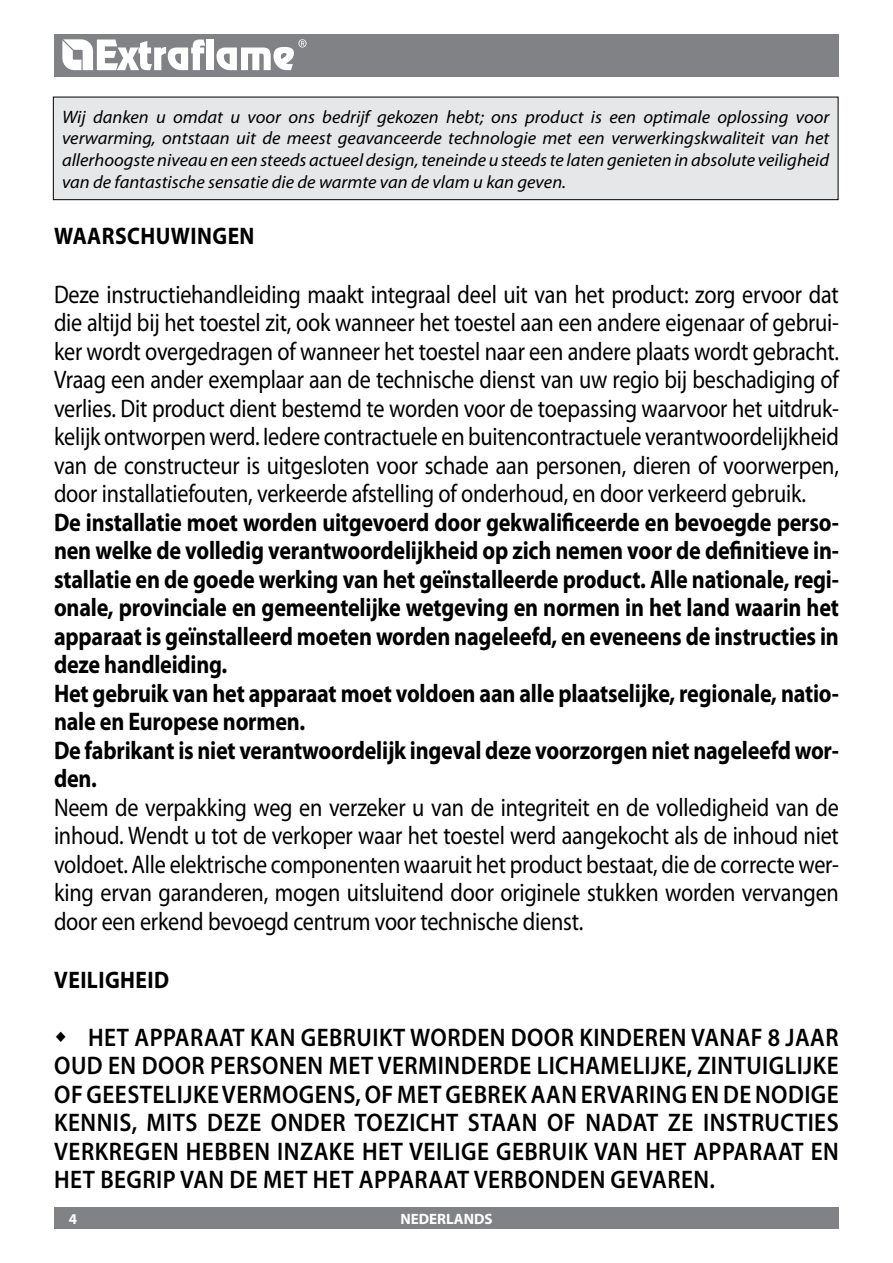
<style>
.page{position:relative;width:893px;height:1263px;background:#fff}
.page>*{position:absolute;margin:0;border:0;box-sizing:border-box;transform-origin:0 0}
.t1{font:25.5px/28.5px "Myriad Pro";letter-spacing:-.01em;color:#000;text-align:justify;scale:.87 1}
.t2{font:700 25.5px/28.5px "Myriad Pro";letter-spacing:-.01em;color:#000;scale:.87 1}
.t3{font:600 25.5px/28.5px "Myriad Pro";letter-spacing:.02em;color:#000;text-align:justify;scale:.91 1}
.t4{font:700 24px "Myriad Pro";letter-spacing:.02em;color:#000;scale:.9 1}
.t5{font:italic 18px/21.6px "Myriad Pro";color:#000;text-align:justify}
.t6{font:700 15px "Myriad Pro";color:#fff}
</style>
<div class="page">
<div style="left:54px;top:34px;width:785px;height:43px;background:#808285"></div>
<div style="left:54px;top:1208px;width:785px;height:21px;background:#808285"></div>
<svg style="left:62px;top:39px;width:143px;height:31px"></svg>
<div style="left:207px;top:40px;width:7px;height:30px;background:#fff"></div>
<svg style="left:216px;top:39px;width:90px;height:31px"></svg>
<div style="left:53px;top:97px;width:785px;height:103px;background:#e6e7e8"></div>
<div style="left:53px;top:97px;width:785px;height:103px;border:1px solid #000"></div>
<p class="t5" style="left:62px;top:106px;width:769px">Wij danken u omdat u voor ons bedrijf gekozen hebt; ons product is een optimale oplossing voor verwarming, ontstaan uit de meest geavanceerde technologie met een verwerkingskwaliteit van het allerhoogste niveau en een steeds actueel design, teneinde u steeds te laten genieten in absolute veiligheid van de fantastische sensatie die de warmte van de vlam u kan geven.</p>
<p class="t4" style="left:54px;top:220px;width:224px">Waarschuwingen</p>
<p class="t1" style="left:54px;top:279px;width:904px">Deze instructiehandleiding maakt integraal deel uit van het product: zorg ervoor dat die altijd bij het toestel zit, ook wanneer het toestel aan een andere eigenaar of gebrui&shy;ker wordt overgedragen of wanneer het toestel naar een andere plaats wordt gebracht.<br>Vraag een ander exemplaar aan de technische dienst van uw regio bij beschadiging of verlies. Dit product dient bestemd te worden voor de toepassing waarvoor het uitdruk&shy;kelijk ontworpen werd. Iedere contractuele en buitencontractuele verantwoordelijkheid van de constructeur is uitgesloten voor schade aan personen, dieren of voorwerpen, door installatiefouten, verkeerde afstelling of onderhoud, en door verkeerd gebruik.</p>
<p class="t2" style="left:54px;top:507px;width:904px">De installatie moet worden uitgevoerd door gekwalificeerde en bevoegde perso&shy;nen welke de volledig verantwoordelijkheid op zich nemen voor de definitieve in&shy;stallatie en de goede werking van het geïnstalleerde product. Alle nationale, regi&shy;onale, provinciale en gemeentelijke wetgeving en normen in het land waarin het apparaat is geïnstalleerd moeten worden nageleefd, en eveneens de instructies in deze handleiding.<br>Het gebruik van het apparaat moet voldoen aan alle plaatselijke, regionale, natio&shy;nale en Europese normen.<br>De fabrikant is niet verantwoordelijk ingeval deze voorzorgen niet nageleefd wor&shy;den.</p>
<p class="t1" style="left:54px;top:793px;width:904px">Neem de verpakking weg en verzeker u van de integriteit en de volledigheid van de inhoud. Wendt u tot de verkoper waar het toestel werd aangekocht als de inhoud niet voldoet. Alle elektrische componenten waaruit het product bestaat, die de correcte wer&shy;king ervan garanderen, mogen uitsluitend door originele stukken worden vervangen door een erkend bevoegd centrum voor technische dienst.</p>
<p class="t4" style="left:54px;top:965px;width:127px">Veiligheid</p>
<p class="t3" style="left:54px;top:1022px;width:864px;text-indent:34px">HET APPARAAT KAN GEBRUIKT WORDEN DOOR KINDEREN VANAF 8 JAAR OUD EN DOOR PERSONEN MET VERMINDERDE LICHAMELIJKE, ZINTUIGLIJKE OF GEESTELIJKE VERMOGENS, OF MET GEBREK AAN ERVARING EN DE NODIGE KENNIS, MITS DEZE ONDER TOEZICHT STAAN OF NADAT ZE INSTRUCTIES VERKREGEN HEBBEN INZAKE HET VEILIGE GEBRUIK VAN HET APPARAAT EN HET BEGRIP VAN DE MET HET APPARAAT VERBONDEN GEVAREN.</p>
<p class="t6" style="left:69px;top:1209px;width:10px">4</p>
<p class="t6" style="left:400px;top:1209px;width:94px">NEDERLANDS</p>
</div>
